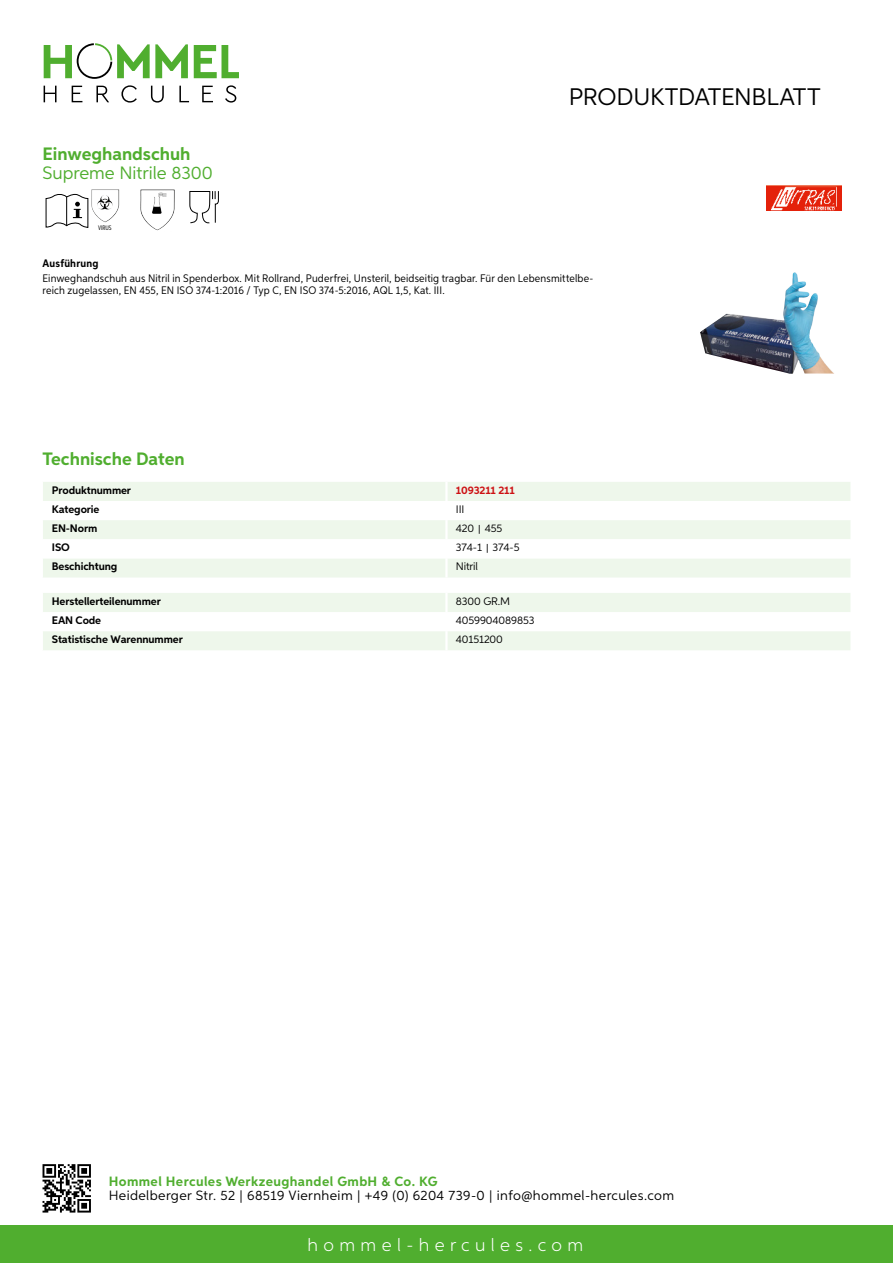
<style>
.page{position:relative;width:893px;height:1263px;background:#fff}
.page>*{position:absolute;margin:0;border:0;box-sizing:border-box;transform-origin:0 0}
.t1{font:24px "Aspira";letter-spacing:-.01em;color:#000}
.t2{font:700 18px "Aspira";color:#50ae2f}
.t3{font:300 18px "Aspira";letter-spacing:.3em;color:#fff}
.t4{font:18px "Aspira";color:#50ae2f}
.t5{font:13.5px "Aspira";letter-spacing:.03em;color:#000}
.t6{font:700 13.5px "Aspira";letter-spacing:.03em;color:#50ae2f}
.t7{font:10.95px/12px "Aspira Nar";letter-spacing:.015em;color:#000}
.t8{font:700 10.95px "Aspira";letter-spacing:-.01em;color:#000}
.t9{font:10.95px "Aspira";letter-spacing:-.01em;color:#000}
.t10{font:700 10.95px "Aspira";letter-spacing:-.01em;color:#cd1013}
.t11{font:700 10.95px "Aspira Nar";letter-spacing:.02em;color:#000}
.t12{font:6.6px "Aspira XX Nar";color:#000}
.s1{font-family:"Wuerth Global";font-size:10.5px}
</style>
<div class="page">
<div style="left:0;top:1226px;width:893px;height:37px;background:#50ae2f"></div>
<svg style="left:43px;top:1164px;width:48px;height:48px"></svg>
<svg style="left:194px;top:45px;width:45px;height:33px"></svg>
<svg style="left:44px;top:43px;width:144px;height:36px"></svg>
<svg style="left:44px;top:86px;width:13px;height:16px"></svg>
<svg style="left:72px;top:86px;width:10px;height:16px"></svg>
<svg style="left:96px;top:86px;width:13px;height:16px"></svg>
<svg style="left:121px;top:85px;width:16px;height:18px"></svg>
<svg style="left:151px;top:86px;width:13px;height:17px"></svg>
<svg style="left:179px;top:86px;width:10px;height:16px"></svg>
<svg style="left:202px;top:86px;width:11px;height:16px"></svg>
<svg style="left:225px;top:85px;width:11px;height:18px"></svg>
<div style="left:43px;top:482px;width:807px;height:95px;background:#eef7eb"></div>
<svg style="left:43px;top:501px;width:807px;height:57px"></svg>
<hr style="left:445px;top:482px;width:3px;height:19px;background:#fff">
<hr style="left:445px;top:501px;width:3px;height:19px;background:#fff">
<hr style="left:445px;top:520px;width:3px;height:19px;background:#fff">
<hr style="left:445px;top:539px;width:3px;height:19px;background:#fff">
<hr style="left:445px;top:558px;width:3px;height:19px;background:#fff">
<svg style="left:43px;top:593px;width:807px;height:57px"></svg>
<hr style="left:445px;top:631px;width:3px;height:19px;background:#fff">
<svg style="left:46px;top:193px;width:42px;height:35px"></svg>
<img style="left:91px;top:189px;width:25px;height:22px">
<img style="left:140px;top:189px;width:24px;height:30px">
<svg style="left:189px;top:191px;width:30px;height:33px"></svg>
<img style="left:700px;top:272px;width:134px;height:102px">
<img style="left:766px;top:185px;width:76px;height:26px">
<h2 class="t2" style="left:43px;top:142px;width:150px">Einweghandschuh</h2>
<h2 class="t4" style="left:43px;top:162px;width:172px">Supreme N itrile 8300</h2>
<p class="t12" style="left:98px;top:224px;width:15px">VIRUS</p>
<h1 class="t1" style="left:569px;top:82px;width:253px">Produktdatenblatt</h1>
<p class="t11" style="left:43px;top:257px;width:58px">Ausführung</p>
<p class="t7" style="left:43px;top:273px;width:552px">Einweghandschuh aus Nitril in Spenderbox. Mit Rollrand, Puderfrei, Unsteril, beidseitig tragbar. Für den Lebensmittelbe&shy;reich zugelassen, EN 455, EN ISO 374-1:2016 / Typ C, EN ISO 374-5:2016, AQL 1,5, Kat. III.</p>
<h2 class="t2" style="left:43px;top:448px;width:144px">Technische Daten</h2>
<p class="t8" style="left:52px;top:483px;width:81px">Produktnummer</p>
<p class="t10" style="left:456px;top:483px;width:60px">1093211 211</p>
<p class="t8" style="left:52px;top:502px;width:49px">Kategorie</p>
<p class="t9" style="left:456px;top:502px;width:10px">III</p>
<p class="t8" style="left:52px;top:521px;width:47px">EN-Norm</p>
<p class="t9" style="left:456px;top:522px;width:48px">420 <span class="s1">|</span> 455</p>
<p class="t8" style="left:52px;top:541px;width:19px">ISO</p>
<p class="t9" style="left:456px;top:541px;width:65px">374-1 <span class="s1">|</span> 374-5</p>
<p class="t8" style="left:52px;top:560px;width:67px">Beschichtung</p>
<p class="t9" style="left:456px;top:560px;width:24px">N itril</p>
<p class="t8" style="left:52px;top:594px;width:111px">Herstellerteilenummer</p>
<p class="t9" style="left:456px;top:594px;width:56px">8300 GR.M</p>
<p class="t8" style="left:52px;top:613px;width:51px">EAN Code</p>
<p class="t9" style="left:456px;top:613px;width:80px">4059904089853</p>
<p class="t8" style="left:52px;top:633px;width:132px">Statistische Warennummer</p>
<p class="t9" style="left:456px;top:633px;width:49px">40151200</p>
<p class="t6" style="left:109px;top:1172px;width:330px">Hommel Hercules Werkzeughandel GmbH &amp; Co. KG</p>
<p class="t5" style="left:109px;top:1187px;width:567px">Heidelberger Str. 52 | 68519 Viernheim | +49 (0) 6204 739-0 | info@hommel-hercules.com</p>
<h2 class="t3" style="left:307px;top:1234px;width:277px">hommel-hercules.com</h2>
</div>
